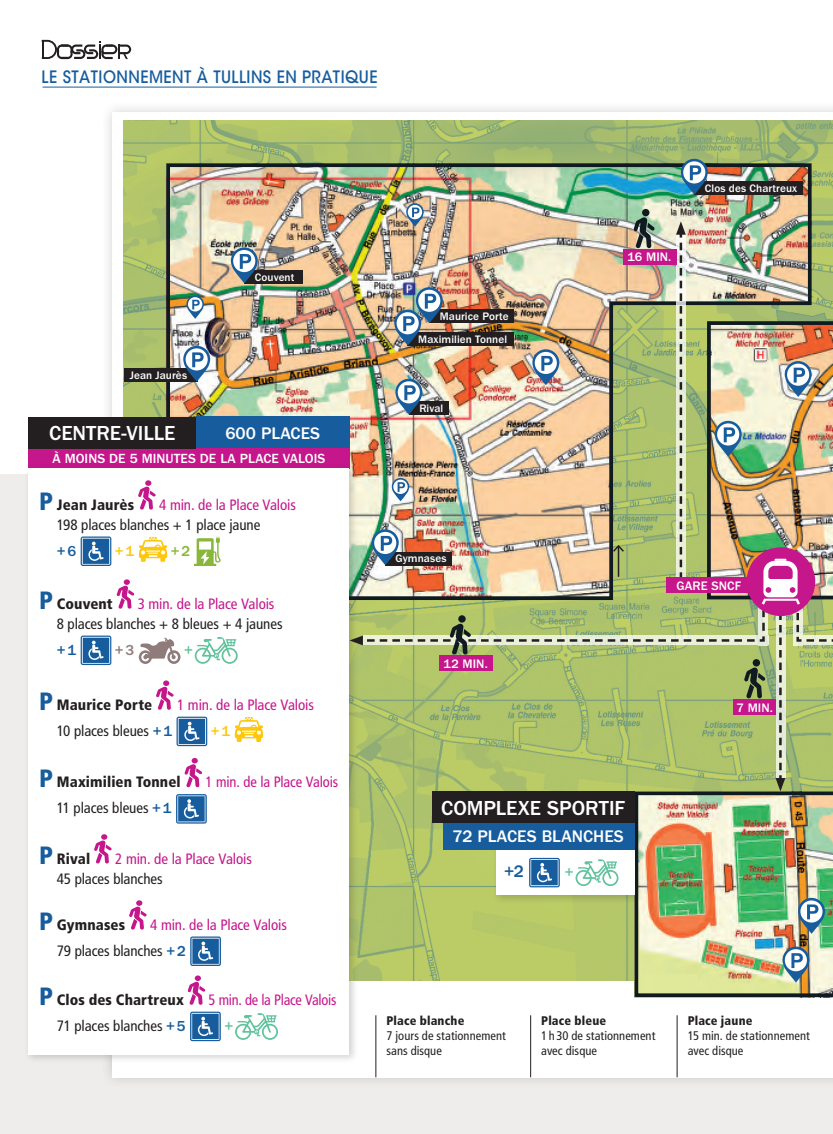
<style>
.page{position:relative;width:833px;height:1134px;background:#fff}
.page>*{position:absolute;margin:0;border:0;box-sizing:border-box;transform-origin:0 0}
.t1{font:500 21px "ITC Franklin Gothic Std";color:#fff}
.t2{font:500 17.38px "ITC Franklin Gothic Std";letter-spacing:.005em;color:#fff}
.t3{font:500 17.38px "ITC Franklin Gothic Std";color:#175d9e}
.t4{font:500 17px "ITC Avant Garde Std";letter-spacing:.03em;color:#175d9e;scale:.9 1}
.t5{font:condensed 15px/26.2px "Frutiger LT Std";letter-spacing:-.01em;color:#c5168c}
.t6{font:condensed 15px "Frutiger LT Std";letter-spacing:-.005em;color:#231f20}
.t7{font:900 condensed 15px "Frutiger LT Std";letter-spacing:.005em;color:#231f20}
.t8{font:condensed 15px "Frutiger LT Std";letter-spacing:-.01em;color:#c5168c;scale:.96 1}
.t9{font:500 15px "ITC Franklin Gothic Std";color:#175d9e}
.t10{font:500 15px "ITC Franklin Gothic Std";color:#fec70c}
.t11{font:500 15px "ITC Franklin Gothic Std";color:#61c29c}
.t12{font:500 15px "ITC Franklin Gothic Std";color:#89b73b}
.t13{font:500 15px "ITC Franklin Gothic Std";color:#8f7b79}
.t14{font:500 13.75px "ITC Franklin Gothic Std";letter-spacing:.005em;color:#fff}
.t15{font:500 12.75px "ITC Franklin Gothic Std";letter-spacing:.005em;color:#fff}
.t16{font:condensed 12.5px/15px "Frutiger LT Std";letter-spacing:.005em;color:#231f20}
.t17{font:900 condensed 12.5px "Frutiger LT Std";letter-spacing:.01em;color:#231f20}
.t18{font:500 11.25px/22.5px "ITC Franklin Gothic Std";letter-spacing:.005em;color:#fff;text-align:right}
.s1{font-size:25px;color:#175d9e}
.s2{font-family:"ITC Franklin Gothic Std";font-weight:500;font-stretch:normal;color:#175d9e}
.s3{color:#231f20}
</style>
<div class="page">
<div style="left:0;top:475px;width:833px;height:659px;background:#efedec"></div>
<div style="left:101px;top:100px;width:732px;height:989px;background:#231f20;opacity:.2"></div>
<div style="left:113px;top:112px;width:720px;height:965px;background:#fff"></div>
<hr style="left:43px;top:87px;width:333px;height:1px;background:#175d9e">
<svg style="left:41px;top:39px;width:90px;height:21px"></svg>
<img style="left:124px;top:121px;width:709px;height:859px">
<img style="left:164px;top:161px;width:649px;height:256px">
<img style="left:634px;top:791px;width:199px;height:206px">
<div style="left:124px;top:368px;width:74px;height:14px;background:#231f20"></div>
<svg style="left:183px;top:346px;width:27px;height:36px"></svg>
<svg style="left:186px;top:295px;width:18px;height:24px"></svg>
<div style="left:244px;top:270px;width:58px;height:13px;background:#231f20"></div>
<svg style="left:231px;top:247px;width:27px;height:36px"></svg>
<div style="left:694px;top:181px;width:108px;height:14px;background:#231f20"></div>
<svg style="left:681px;top:159px;width:27px;height:36px"></svg>
<svg style="left:782px;top:946px;width:27px;height:36px"></svg>
<svg style="left:798px;top:898px;width:27px;height:36px"></svg>
<div style="left:491px;top:821px;width:153px;height:83px;background:#231f20;opacity:.2"></div>
<div style="left:496px;top:826px;width:138px;height:69px;background:#fff"></div>
<svg style="left:529px;top:858px;width:31px;height:29px"></svg>
<svg style="left:575px;top:859px;width:43px;height:27px"></svg>
<div style="left:443px;top:823px;width:191px;height:26px;background:#175d9e"></div>
<div style="left:432px;top:791px;width:202px;height:32px;background:#231f20"></div>
<div style="left:196px;top:417px;width:153px;height:32px;background:#175d9e"></div>
<div style="left:28px;top:448px;width:321px;height:20px;background:#c5168c"></div>
<div style="left:28px;top:417px;width:168px;height:31px;background:#231f20"></div>
<div style="left:24px;top:464px;width:334px;height:600px;background:#231f20;opacity:.2"></div>
<div style="left:28px;top:468px;width:321px;height:586px;background:#fff"></div>
<svg style="left:138px;top:480px;width:18px;height:30px"></svg>
<svg style="left:81px;top:536px;width:30px;height:30px"></svg>
<svg style="left:139px;top:537px;width:28px;height:25px"></svg>
<svg style="left:194px;top:537px;width:27px;height:29px"></svg>
<svg style="left:116px;top:579px;width:18px;height:30px"></svg>
<svg style="left:81px;top:635px;width:30px;height:30px"></svg>
<svg style="left:139px;top:638px;width:41px;height:26px"></svg>
<svg style="left:195px;top:637px;width:43px;height:27px"></svg>
<svg style="left:156px;top:680px;width:18px;height:30px"></svg>
<svg style="left:176px;top:717px;width:31px;height:29px"></svg>
<svg style="left:235px;top:717px;width:28px;height:25px"></svg>
<svg style="left:184px;top:758px;width:18px;height:29px"></svg>
<svg style="left:176px;top:794px;width:31px;height:30px"></svg>
<svg style="left:94px;top:834px;width:18px;height:30px"></svg>
<svg style="left:129px;top:900px;width:18px;height:30px"></svg>
<svg style="left:190px;top:936px;width:31px;height:30px"></svg>
<svg style="left:188px;top:975px;width:17px;height:30px"></svg>
<svg style="left:190px;top:1012px;width:31px;height:29px"></svg>
<svg style="left:235px;top:1013px;width:43px;height:27px"></svg>
<hr style="left:375px;top:1015px;width:1px;height:62px;background:#231f20">
<hr style="left:530px;top:1015px;width:1px;height:62px;background:#231f20">
<hr style="left:677px;top:1015px;width:1px;height:62px;background:#231f20">
<img style="left:349px;top:203px;width:484px;height:588px">
<p class="t4" style="left:42px;top:66px;width:375px">LE STATIONNEMENT À TULLINS EN PRATIQUE</p>
<p class="t18" style="left:130px;top:364px;width:59px">Jean Jaurès</p>
<p class="t18" style="left:255px;top:266px;width:41px">Couvent</p>
<h1 class="t1" style="left:49px;top:421px;width:128px">CENTRE-VILLE</h1>
<p class="t2" style="left:225px;top:423px;width:96px">600 PLACES</p>
<p class="t14" style="left:52px;top:451px;width:274px">À MOINS DE 5 MINUTES DE LA PLACE VALOIS</p>
<p class="t7" style="left:39px;top:495px;width:97px"><span class="s1">P</span> Jean Jaurès</p>
<p class="t5" style="left:159px;top:491px;width:138px">4 min. de la Place Valois</p>
<p class="t6" style="left:57px;top:516px;width:205px">198 places blanches + 1 place jaune</p>
<p class="t9" style="left:57px;top:542px;width:21px">+6</p>
<p class="t10" style="left:115px;top:542px;width:21px">+1</p>
<p class="t12" style="left:171px;top:542px;width:21px">+2</p>
<p class="t7" style="left:39px;top:594px;width:75px"><span class="s1">P</span> Couvent</p>
<p class="t5" style="left:138px;top:590px;width:138px">3 min. de la Place Valois</p>
<p class="t6" style="left:57px;top:615px;width:227px">8 places blanches + 8 bleues + 4 jaunes</p>
<p class="t9" style="left:57px;top:641px;width:21px">+1</p>
<p class="t13" style="left:115px;top:641px;width:21px">+3</p>
<p class="t11" style="left:184px;top:641px;width:10px">+</p>
<p class="t7" style="left:39px;top:695px;width:115px"><span class="s1">P</span> Maurice Porte</p>
<p class="t5" style="left:177px;top:691px;width:138px">1 min. de la Place Valois</p>
<p class="t6" style="left:57px;top:722px;width:117px">10 places bleues <span class="s2">+1</span></p>
<p class="t10" style="left:211px;top:723px;width:21px">+1</p>
<p class="t7" style="left:39px;top:773px;width:143px"><span class="s1">P</span> Maximilien Tonnel</p>
<p class="t5" style="left:206px;top:769px;width:134px">1 min. de la Place Valois</p>
<p class="t6" style="left:57px;top:799px;width:116px">11 places bleues <span class="s2">+1</span></p>
<p class="t7" style="left:39px;top:849px;width:53px"><span class="s1">P</span> Rival</p>
<p class="t5" style="left:115px;top:845px;width:138px">2 min. de la Place Valois</p>
<p class="t6" style="left:57px;top:869px;width:107px">45 places blanches</p>
<p class="t7" style="left:39px;top:915px;width:88px"><span class="s1">P</span> Gymnases</p>
<p class="t5" style="left:57px;top:911px;width:232px;text-indent:93px">4 min. de la Place Valois<br><span class="s3">79 places blanches</span> <span class="s2">+2</span></p>
<p class="t7" style="left:39px;top:990px;width:146px"><span class="s1">P</span> Clos des Chartreux</p>
<p class="t8" style="left:209px;top:991px;width:135px">5 min. de la Place Valois</p>
<p class="t6" style="left:57px;top:1017px;width:130px">71 places blanches <span class="s2">+5</span></p>
<p class="t11" style="left:224px;top:1018px;width:10px">+</p>
<p class="t18" style="left:418px;top:305px;width:92px">Maurice Porte<br>Maximilien Tonnel</p>
<p class="t18" style="left:419px;top:397px;width:26px">Rival</p>
<p class="t18" style="left:395px;top:548px;width:53px">Gymnases</p>
<p class="t15" style="left:443px;top:656px;width:46px">12 MIN.</p>
<p class="t15" style="left:627px;top:250px;width:45px">16 MIN.</p>
<p class="t18" style="left:705px;top:177px;width:94px">Clos des Chartreux</p>
<p class="t15" style="left:676px;top:578px;width:66px">GARE SNCF</p>
<p class="t15" style="left:736px;top:700px;width:38px">7 MIN.</p>
<h1 class="t1" style="left:441px;top:796px;width:186px">COMPLEXE SPORTIF</h1>
<p class="t2" style="left:452px;top:827px;width:173px">72 PLACES BLANCHES</p>
<p class="t3" style="left:504px;top:862px;width:21px">+2</p>
<p class="t11" style="left:565px;top:864px;width:10px">+</p>
<p class="t17" style="left:386px;top:1013px;width:79px">Place blanche</p>
<p class="t16" style="left:386px;top:1028px;width:121px">7 jours de stationnement sans disque</p>
<p class="t17" style="left:541px;top:1013px;width:66px">Place bleue</p>
<p class="t16" style="left:541px;top:1028px;width:116px">1 h 30 de stationnement avec disque</p>
<p class="t17" style="left:687px;top:1013px;width:66px">Place jaune</p>
<p class="t16" style="left:687px;top:1028px;width:124px">15 min. de stationnement avec disque</p>
</div>
